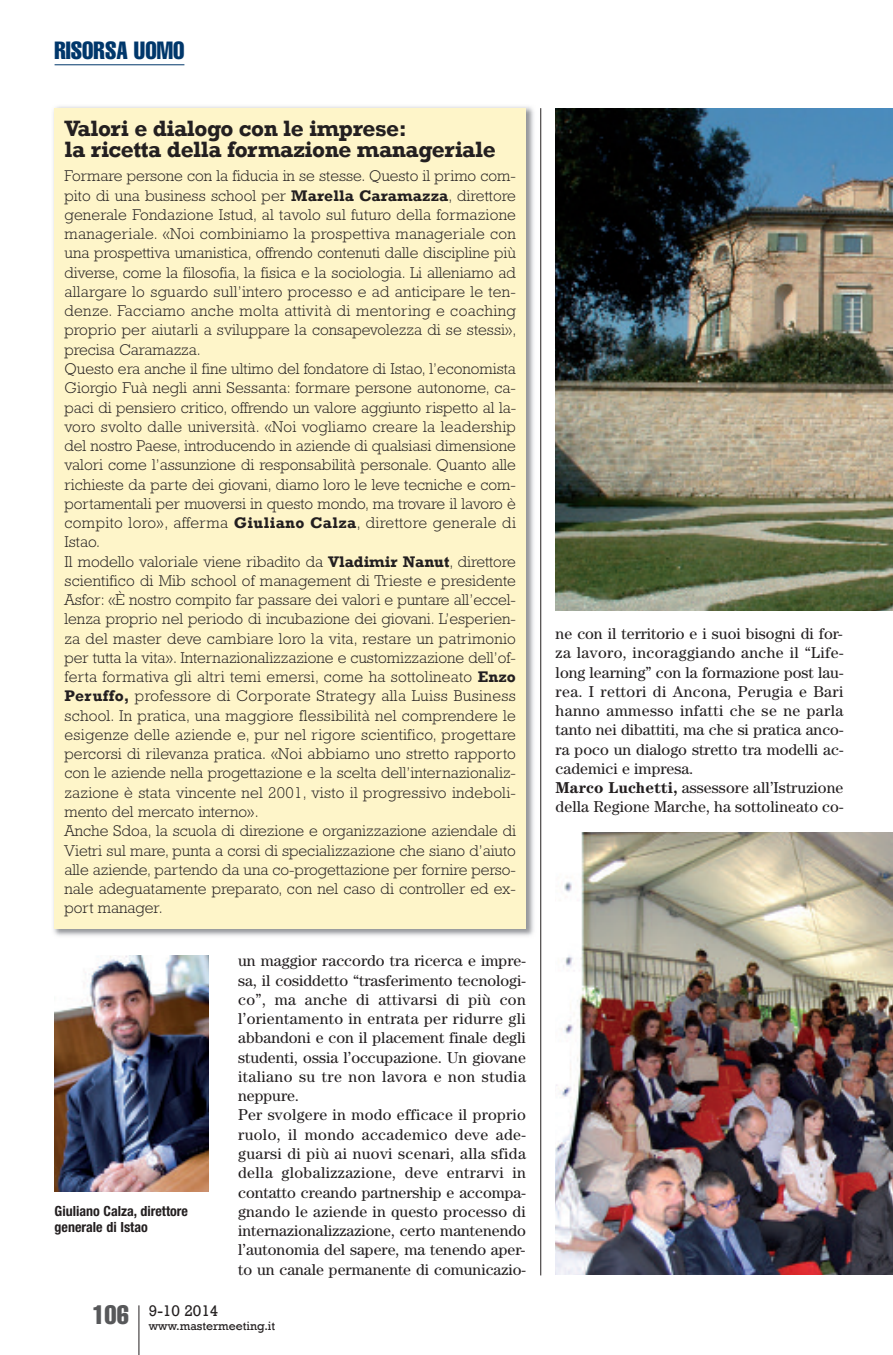
<style>
.page{position:relative;width:893px;height:1355px;background:#fff}
.page>*{position:absolute;margin:0;border:0;box-sizing:border-box;transform-origin:0 0}
.t1{font:extra-condensed 24.5px "Helvetica";color:#00376b}
.t2{font:700 22.75px/21px "Rockwell";letter-spacing:-.02em;color:#231f20}
.t3{font:300 15.75px/19.2px "Rockwell";color:#231f20}
.t4{font:15.75px/19.2px "Century";letter-spacing:.005em;color:#231f20}
.t5{font:15.75px "Rockwell";color:#231f20}
.t6{font:700 condensed 14px/15.8px "Helvetica Neue";color:#231f20}
.t7{font:12.25px "Rockwell";color:#231f20}
.s1{font-weight:700}
</style>
<div class="page">
<hr style="left:138px;top:1305px;width:1px;height:49px;background:#231f20">
<hr style="left:55px;top:64px;width:129px;height:1px;background:#00376b">
<hr style="left:540px;top:108px;width:1px;height:1167px;background:#231f20">
<img style="left:53px;top:106px;width:481px;height:830px">
<div style="left:55px;top:108px;width:471px;height:820px;background:#fef5c9"></div>
<img style="left:556px;top:108px;width:337px;height:502px">
<img style="left:556px;top:832px;width:337px;height:442px">
<img style="left:55px;top:955px;width:153px;height:236px">
<h1 class="t1" style="left:55px;top:42px;width:131px">RISORSA UOMO</h1>
<h2 class="t2" style="left:64px;top:117px;width:433px">Valori e dialogo con le imprese:<br>la ricetta della formazione manageriale</h2>
<p class="t3" style="left:64px;top:168px;width:454px">Formare persone con la fiducia in se stesse. Questo il primo com&shy;pito di una business school per <span class="s1">marella caramazza</span>, direttore generale Fondazione Istud, al tavolo sul futuro della formazione manageriale. «Noi combiniamo la prospettiva manageriale con una prospettiva umanistica, offrendo contenuti dalle discipline più diverse, come la filosofia, la fisica e la sociologia. Li alleniamo ad allargare lo sguardo sull’intero processo e ad anticipare le ten&shy;denze. Facciamo anche molta attività di mentoring e coaching proprio per aiutarli a sviluppare la consapevolezza di se stessi», precisa Caramazza.<br>Questo era anche il fine ultimo del fondatore di Istao, l’economista Giorgio Fuà negli anni Sessanta: formare persone autonome, ca&shy;paci di pensiero critico, offrendo un valore aggiunto rispetto al la&shy;voro svolto dalle università. «Noi vogliamo creare la leadership del nostro Paese, introducendo in aziende di qualsiasi dimensione valori come l’assunzione di responsabilità personale. Quanto alle richieste da parte dei giovani, diamo loro le leve tecniche e com&shy;portamentali per muoversi in questo mondo, ma trovare il lavoro è compito loro», afferma <span class="s1">Giuliano calza</span>, direttore generale di Istao.<br>Il modello valoriale viene ribadito da <span class="s1">Vladimir nanut</span>, direttore scientifico di Mib school of management di Trieste e presidente Asfor: «È nostro compito far passare dei valori e puntare all’eccel&shy;lenza proprio nel periodo di incubazione dei giovani. L’esperien&shy;za del master deve cambiare loro la vita, restare un patrimonio per tutta la vita». Internazionalizzazione e customizzazione dell’of&shy;ferta formativa gli altri temi emersi, come ha sottolineato <span class="s1">enzo peruffo,</span> professore di Corporate Strategy alla Luiss Business school. In pratica, una maggiore flessibilità nel comprendere le esigenze delle aziende e, pur nel rigore scientifico, progettare percorsi di rilevanza pratica. «Noi abbiamo uno stretto rapporto con le aziende nella progettazione e la scelta dell’internazionaliz&shy;zazione è stata vincente nel 2001, visto il progressivo indeboli&shy;mento del mercato interno».<br>Anche Sdoa, la scuola di direzione e organizzazione aziendale di Vietri sul mare, punta a corsi di specializzazione che siano d’aiuto alle aziende, partendo da una co-progettazione per fornire perso&shy;nale adeguatamente preparato, con nel caso di controller ed ex&shy;port manager.</p>
<p class="t6" style="left:55px;top:1204px;width:135px">Giuliano Calza, direttore generale di Istao</p>
<p class="t4" style="left:238px;top:952px;width:289px">un maggior raccordo tra ricerca e impre&shy;sa, il cosiddetto “trasferimento tecnologi&shy;co”, ma anche di attivarsi di più con l’orientamento in entrata per ridurre gli abbandoni e con il placement finale degli studenti, ossia l’occupazione. Un giovane italiano su tre non lavora e non studia neppure.<br>Per svolgere in modo efficace il proprio ruolo, il mondo accademico deve ade&shy;guarsi di più ai nuovi scenari, alla sfida della globalizzazione, deve entrarvi in contatto creando partnership e accompa&shy;gnando le aziende in questo processo di internazionalizzazione, certo mantenendo l’autonomia del sapere, ma tenendo aper&shy;to un canale permanente di comunicazio-</p>
<p class="t7" style="left:92px;top:1318px;width:184px"><sup>106</sup> www.mastermeeting.it</p>
<p class="t5" style="left:149px;top:1300px;width:71px">9-10 2014</p>
<p class="t4" style="left:556px;top:625px;width:289px">ne con il territorio e i suoi bisogni di for&shy;za lavoro, incoraggiando anche il “Life&shy;long learning” con la formazione post lau&shy;rea. I rettori di Ancona, Perugia e Bari hanno ammesso infatti che se ne parla tanto nei dibattiti, ma che si pratica anco&shy;ra poco un dialogo stretto tra modelli ac&shy;cademici e impresa.<br><span class="s1">Marco Luchetti,</span> assessore all’Istruzione della Regione Marche, ha sottolineato co-</p>
</div>
